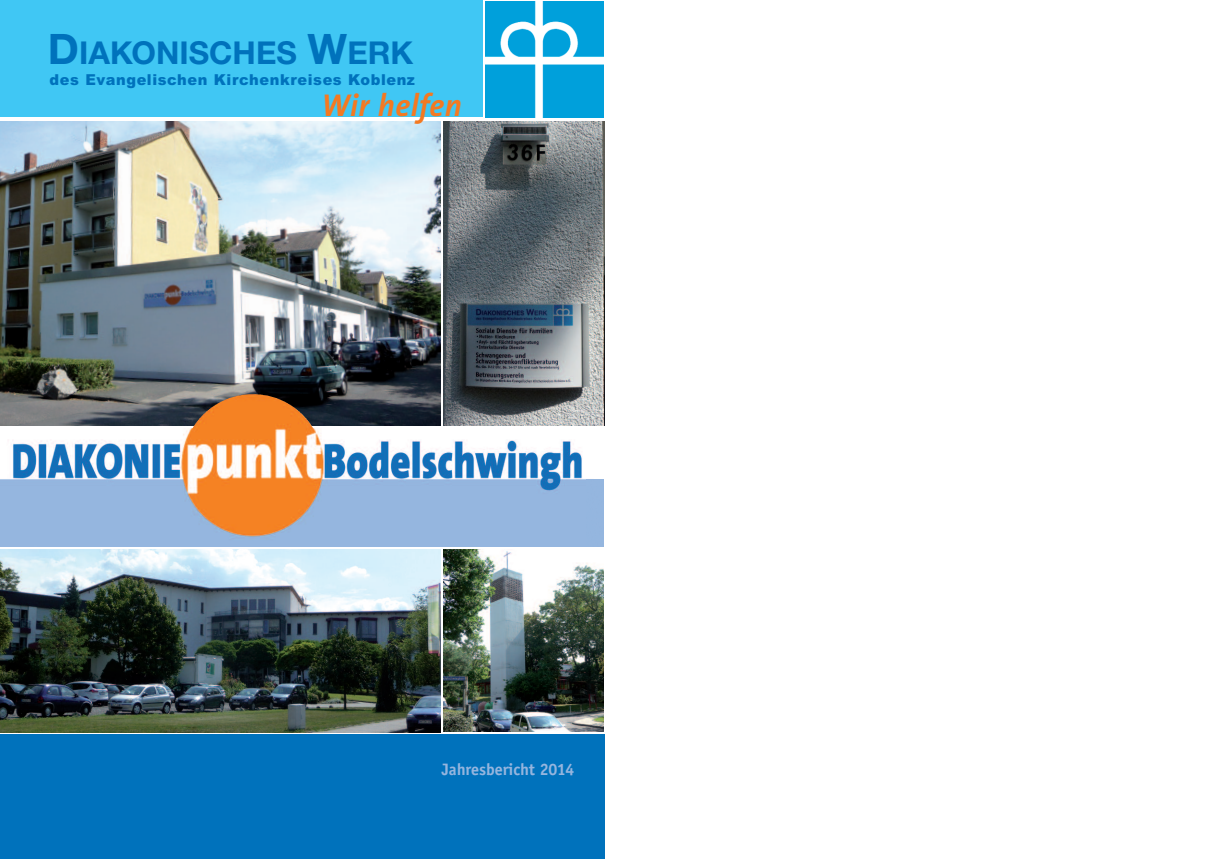
<style>
.page{position:relative;width:1208px;height:859px;background:#fff}
.page>*{position:absolute;margin:0;border:0;box-sizing:border-box;transform-origin:0 0}
.t1{font:italic 700 31.7px "The Sans";letter-spacing:.02em;color:#f47921;scale:.96 1}
.t2{font:700 31.5px "Helvetica Neue CE";color:#0072bc}
.t3{font:700 17px "Officina Sans";color:#95b5de}
.t4{font:900 15.1px "Arial";letter-spacing:.04em;color:#0072bc;scale:.96 1}
.s1{font-size:42px}
</style>
<div class="page">
<img style="left:443px;top:121px;width:161px;height:304px">
<img style="left:0;top:121px;width:440px;height:273px">
<img style="left:0;top:549px;width:440px;height:183px">
<img style="left:443px;top:549px;width:160px;height:183px">
<img style="left:0;top:394px;width:593px;height:153px">
<img style="left:587px;top:479px;width:16px;height:68px">
<div style="left:0;top:734px;width:604px;height:125px;background:#0072bc"></div>
<div style="left:0;top:0;width:483px;height:117px;background:#40c7f4"></div>
<img style="left:485px;top:1px;width:119px;height:116px">
<h2 class="t2" style="left:48px;top:42px;width:367px"><span class="s1">D</span>IAKONISCHES <span class="s1">W</span>ERK</h2>
<h1 class="t1" style="left:321px;top:92px;width:148px">Wir helfen</h1>
<p class="t4" style="left:50px;top:71px;width:382px">des Evangelischen Kirchenkreises Koblenz</p>
<p class="t3" style="left:442px;top:759px;width:134px">Jahresbericht 2014</p>
</div>
